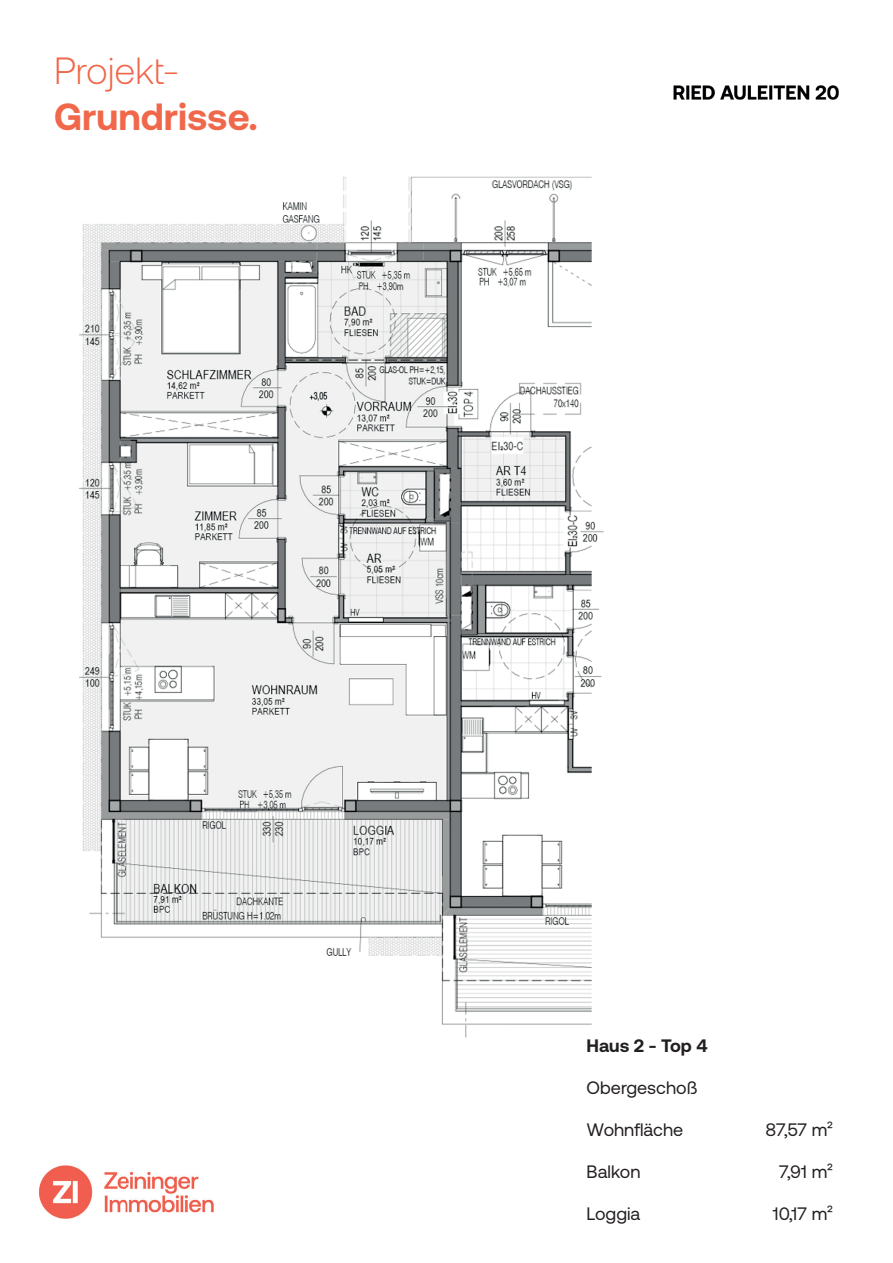
<style>
.page{position:relative;width:893px;height:1263px;background:#fff}
.page>*{position:absolute;margin:0;border:0;box-sizing:border-box;transform-origin:0 0}
.t1{font:700 37.8px "Aeonik";color:#f0674a}
.t2{font:300 37.8px "Aeonik";color:#f0674a}
.t3{font:18px "Aeonik";color:#231f20}
.t4{font:700 18px "Aeonik";color:#231f20}
</style>
<div class="page">
<img style="left:38px;top:1165px;width:176px;height:54px">
<img style="left:673px;top:85px;width:166px;height:15px">
<img style="left:79px;top:176px;width:525px;height:862px">
<h1 class="t2" style="left:54px;top:51px;width:127px">Projekt-</h1>
<h1 class="t1" style="left:54px;top:95px;width:205px">Grundrisse.</h1>
<p class="t4" style="left:587px;top:1035px;width:123px">Haus 2 - Top 4</p>
<p class="t3" style="left:587px;top:1078px;width:112px">Obergeschoß</p>
<p class="t3" style="left:587px;top:1120px;width:98px">Wohnfläche</p>
<p class="t3" style="left:766px;top:1120px;width:69px">87,57 m²</p>
<p class="t3" style="left:587px;top:1162px;width:55px">Balkon</p>
<p class="t3" style="left:779px;top:1162px;width:55px">7,91 m²</p>
<p class="t3" style="left:587px;top:1204px;width:55px">Loggia</p>
<p class="t3" style="left:773px;top:1204px;width:62px">10,17 m²</p>
</div>
